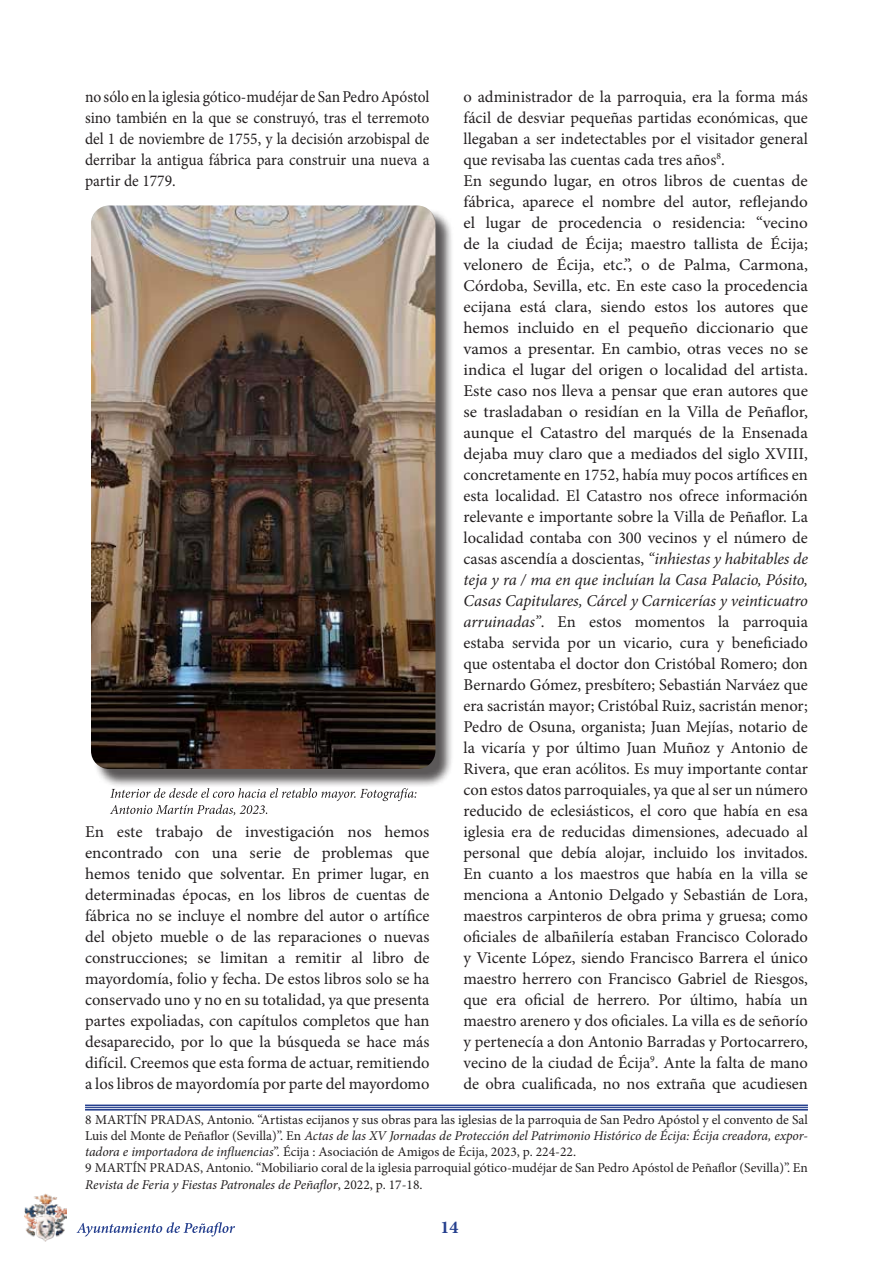
<style>
.page{position:relative;width:893px;height:1263px;background:#fff}
.page>*{position:absolute;margin:0;border:0;box-sizing:border-box;transform-origin:0 0}
.t1{font:700 18px "Minion Pro";color:#253f8e}
.t2{font:16.5px/21px "Minion Pro";color:#231f20;text-align:justify}
.t3{font:16.5px/21px "Minion Pro";color:#231f20;text-align:justify;scale:.94 1}
.t4{font:13.5px/16.2px "Minion Pro";color:#231f20}
.s1{font-style:italic}
</style>
<div class="page">
<img style="left:25px;top:1194px;width:42px;height:47px">
<svg style="left:77px;top:1222px;width:158px;height:14px"></svg>
<hr style="left:85px;top:1104px;width:723px;height:2px;background:#253f8e">
<hr style="left:85px;top:1107px;width:723px;height:1px;background:#253f8e">
<hr style="left:85px;top:1109px;width:723px;height:1px;background:#253f8e">
<div style="left:93px;top:208px;width:361px;height:580px;background:#231f20;opacity:.75"></div>
<img style="left:91px;top:205px;width:344px;height:564px">
<svg style="left:110px;top:788px;width:307px;height:27px"></svg>
<p class="t3" style="left:85px;top:86px;width:368px">no sólo en la iglesia gótico-mudéjar de San Pedro Apóstol sino también en la que se construyó, tras el terremoto del 1 de noviembre de 1755, y la decisión arzobispal de derribar la antigua fábrica para construir una nueva a partir de 1779.</p>
<p class="t2" style="left:463px;top:86px;width:346px;text-align:left">o administrador de la parroquia, era la forma más fácil de desviar pequeñas partidas económicas, que llegaban a ser indetectables por el visitador general que revisaba las cuentas cada tres años<sup>8</sup>.<br>En segundo lugar, en otros libros de cuentas de fábrica, aparece el nombre del autor, reflejando el lugar de procedencia o residencia: “vecino de la ciudad de Écija; maestro tallista de Écija; velonero de Écija, etc.”, o de Palma, Carmona, Córdoba, Sevilla, etc. En este caso la procedencia ecijana está clara, siendo estos los autores que hemos incluido en el pequeño diccionario que vamos a presentar. En cambio, otras veces no se indica el lugar del origen o localidad del artista.<br>Este caso nos lleva a pensar que eran autores que se trasladaban o residían en la Villa de Peñaflor, aunque el Catastro del marqués de la Ensenada dejaba muy claro que a mediados del siglo XVIII, concretamente en 1752, había muy pocos artífices en esta localidad. El Catastro nos ofrece información relevante e importante sobre la Villa de Peñaflor. La localidad contaba con 300 vecinos y el número de casas ascendía a doscientas, <span class="s1">“inhiestas y habitables de teja y ra / ma en que incluían la Casa Palacio, Pósito, Casas Capitulares, Cárcel y Carnicerías y veinticuatro arruinadas”</span>. En estos momentos la parroquia estaba servida por un vicario, cura y beneficiado que ostentaba el doctor don Cristóbal Romero; don Bernardo Gómez, presbítero; Sebastián Narváez que era sacristán mayor; Cristóbal Ruiz, sacristán menor; Pedro de Osuna, organista; Juan Mejías, notario de la vicaría y por último Juan Muñoz y Antonio de Rivera, que eran acólitos. Es muy importante contar con estos datos parroquiales, ya que al ser un número reducido de eclesiásticos, el coro que había en esa iglesia era de reducidas dimensiones, adecuado al personal que debía alojar, incluido los invitados.<br>En cuanto a los maestros que había en la villa se menciona a Antonio Delgado y Sebastián de Lora, maestros carpinteros de obra prima y gruesa; como oficiales de albañilería estaban Francisco Colorado y Vicente López, siendo Francisco Barrera el único maestro herrero con Francisco Gabriel de Riesgos, que era oficial de herrero. Por último, había un maestro arenero y dos oficiales. La villa es de señorío y pertenecía a don Antonio Barradas y Portocarrero, vecino de la ciudad de Écija<sup>9</sup>. Ante la falta de mano de obra cualificada, no nos extraña que acudiesen</p>
<p class="t2" style="left:85px;top:821px;width:346px">En este trabajo de investigación nos hemos encontrado con una serie de problemas que hemos tenido que solventar. En primer lugar, en determinadas épocas, en los libros de cuentas de fábrica no se incluye el nombre del autor o artífice del objeto mueble o de las reparaciones o nuevas construcciones; se limitan a remitir al libro de mayordomía, folio y fecha. De estos libros solo se ha conservado uno y no en su totalidad, ya que presenta partes expoliadas, con capítulos completos que han desaparecido, por lo que la búsqueda se hace más difícil. Creemos que esta forma de actuar, remitiendo a los libros de mayordomía por parte del mayordomo</p>
<p class="t4" style="left:85px;top:1111px;width:724px">8 MARTÍN PRADAS, Antonio. “Artistas ecijanos y sus obras para las iglesias de la parroquia de San Pedro Apóstol y el convento de Sal Luis del Monte de Peñaflor (Sevilla)”. En <span class="s1">Actas de las XV Jornadas de Protección del Patrimonio Histórico de Écija: Écija creadora, expor&shy;tadora e importadora de influencias</span>”. Écija : Asociación de Amigos de Écija, 2023, p. 224-22.<br>9 MARTÍN PRADAS, Antonio. “Mobiliario coral de la iglesia parroquial gótico-mudéjar de San Pedro Apóstol de Peñaflor (Sevilla)”. En <span class="s1">Revista de Feria y Fiestas Patronales de Peñaflor</span>, 2022, p. 17-18.</p>
<p class="t1" style="left:441px;top:1214px;width:19px">14</p>
</div>
